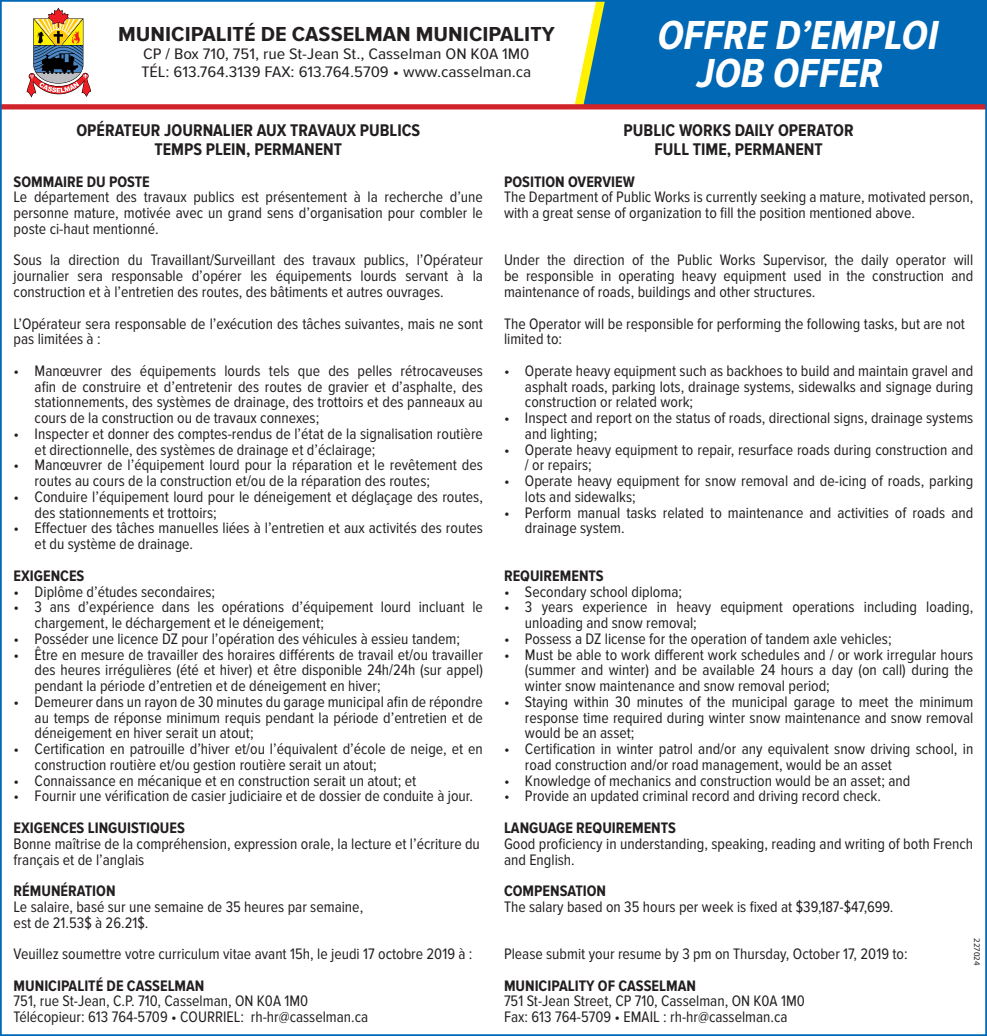
<style>
.page{position:relative;width:987px;height:1036px;background:#fff}
.page>*{position:absolute;margin:0;border:0;box-sizing:border-box;transform-origin:0 0}
.t1{font:italic 700 42px/37.8px "Proxima Nova Cond";color:#fff;text-align:center}
.t2{font:700 21px "Proxima Nova Cond";color:#231f20;scale:1.15 1}
.t3{font:700 17.5px/19.2px "Proxima Nova Cond";color:#231f20;text-align:center}
.t4{font:15.75px/15.8px "Proxima Nova Cond";color:#231f20}
.t5{font:700 15.75px "Proxima Nova Cond";color:#231f20}
.t6{font:15.75px/18.9px "Proxima Nova Cond";color:#231f20;scale:1.15 1}
.t7{font:8.75px "Myriad Pro";color:#231f20}
</style>
<div class="page">
<svg style="left:27px;top:8px;width:64px;height:90px"></svg>
<div style="left:583px;top:3px;width:401px;height:101px;background:#0168b5"></div>
<div style="left:0;top:104px;width:987px;height:5px;background:#d1232a"></div>
<h2 class="t2" style="left:118px;top:27px;width:381px">MUNICIPALITÉ DE CASSELMAN MUNICIPALITY</h2>
<p class="t6" style="left:141px;top:45px;width:341px">CP / Box 710, 751, rue St-Jean St., Casselman ON K0A 1M0<br>TÉL: 613.764.3139 FAX: 613.764.5709 • www.casselman.ca</p>
<h1 class="t1" style="left:656px;top:18px;width:288px">OFFRE D’EMPLOI<br>JOB OFFER</h1>
<p class="t3" style="left:76px;top:121px;width:345px">OPÉRATEUR JOURNALIER AUX TRAVAUX PUBLICS<br>TEMPS PLEIN, PERMANENT</p>
<p class="t5" style="left:14px;top:176px;width:138px">SOMMAIRE DU POSTE</p>
<p class="t4" style="left:14px;top:190px;width:471px;text-align:justify">Le département des travaux publics est présentement à la recherche d’une personne mature, motivée avec un grand sens d’organisation pour combler le poste ci-haut mentionné.</p>
<p class="t4" style="left:14px;top:253px;width:471px;text-align:justify">Sous la direction du Travaillant/Surveillant des travaux publics, l’Opérateur journalier sera responsable d’opérer les équipements lourds servant à la construction et à l’entretien des routes, des bâtiments et autres ouvrages.</p>
<p class="t4" style="left:14px;top:316px;width:471px">L’Opérateur sera responsable de l’exécution des tâches suivantes, mais ne sont pas limitées à :</p>
<p class="t4" style="left:35px;top:364px;width:450px;text-align:justify;text-indent:-21px">• Manœuvrer des équipements lourds tels que des pelles rétrocaveuses afin de construire et d’entretenir des routes de gravier et d’asphalte, des stationnements, des systèmes de drainage, des trottoirs et des panneaux au cours de la construction ou de travaux connexes;</p>
<p class="t4" style="left:35px;top:427px;width:450px;text-indent:-21px">• Inspecter et donner des comptes-rendus de l’état de la signalisation routière et directionnelle, des systèmes de drainage et d’éclairage;</p>
<p class="t4" style="left:35px;top:458px;width:450px;text-indent:-21px">• Manœuvrer de l’équipement lourd pour la réparation et le revêtement des routes au cours de la construction et/ou de la réparation des routes;</p>
<p class="t4" style="left:35px;top:490px;width:450px;text-indent:-21px">• Conduire l’équipement lourd pour le déneigement et déglaçage des routes, des stationnements et trottoirs;</p>
<p class="t4" style="left:35px;top:521px;width:450px;text-indent:-21px">• Effectuer des tâches manuelles liées à l’entretien et aux activités des routes et du système de drainage.</p>
<p class="t5" style="left:14px;top:570px;width:72px">EXIGENCES</p>
<p class="t4" style="left:14px;top:584px;width:203px">• Diplôme d’études secondaires;</p>
<p class="t4" style="left:35px;top:600px;width:450px;text-indent:-21px">• 3 ans d’expérience dans les opérations d’équipement lourd incluant le chargement, le déchargement et le déneigement;</p>
<p class="t4" style="left:14px;top:631px;width:448px">• Posséder une licence DZ pour l’opération des véhicules à essieu tandem;</p>
<p class="t4" style="left:35px;top:647px;width:450px;text-align:justify;text-indent:-21px">• Être en mesure de travailler des horaires différents de travail et/ou travailler des heures irrégulières (été et hiver) et être disponible 24h/24h (sur appel) pendant la période d’entretien et de déneigement en hiver;</p>
<p class="t4" style="left:35px;top:694px;width:450px;text-align:justify;text-indent:-21px">• Demeurer dans un rayon de 30 minutes du garage municipal afin de répondre au temps de réponse minimum requis pendant la période d’entretien et de déneigement en hiver serait un atout;</p>
<p class="t4" style="left:35px;top:742px;width:450px;text-indent:-21px">• Certification en patrouille d’hiver et/ou l’équivalent d’école de neige, et en construction routière et/ou gestion routière serait un atout;</p>
<p class="t4" style="left:14px;top:773px;width:404px">• Connaissance en mécanique et en construction serait un atout; et</p>
<p class="t4" style="left:14px;top:789px;width:461px">• Fournir une vérification de casier judiciaire et de dossier de conduite à jour.</p>
<p class="t5" style="left:14px;top:822px;width:173px">EXIGENCES LINGUISTIQUES</p>
<p class="t4" style="left:14px;top:836px;width:468px">Bonne maîtrise de la compréhension, expression orale, la lecture et l’écriture du français et de l’anglais</p>
<p class="t5" style="left:14px;top:885px;width:103px">RÉMUNÉRATION</p>
<p class="t4" style="left:14px;top:899px;width:351px">Le salaire, basé sur une semaine de 35 heures par semaine, est de 21.53$ à 26.21$.</p>
<p class="t4" style="left:14px;top:946px;width:460px">Veuillez soumettre votre curriculum vitae avant 15h, le jeudi 17 octobre 2019 à :</p>
<p class="t5" style="left:14px;top:979px;width:192px">MUNICIPALITÉ DE CASSELMAN</p>
<p class="t4" style="left:14px;top:994px;width:356px">751, rue St-Jean, C.P. 710, Casselman, ON K0A 1M0<br>Télécopieur: 613 764-5709 • COURRIEL: rh-hr@casselman.ca</p>
<p class="t3" style="left:624px;top:121px;width:232px">PUBLIC WORKS DAILY OPERATOR<br>FULL TIME, PERMANENT</p>
<p class="t5" style="left:504px;top:176px;width:132px">POSITION OVERVIEW</p>
<p class="t4" style="left:504px;top:190px;width:471px">The Department of Public Works is currently seeking a mature, motivated person, with a great sense of organization to fill the position mentioned above.</p>
<p class="t4" style="left:504px;top:253px;width:471px;text-align:justify">Under the direction of the Public Works Supervisor, the daily operator will be responsible in operating heavy equipment used in the construction and maintenance of roads, buildings and other structures.</p>
<p class="t4" style="left:504px;top:316px;width:463px">The Operator will be responsible for performing the following tasks, but are not limited to:</p>
<p class="t4" style="left:525px;top:364px;width:450px;text-align:justify;text-indent:-21px">• Operate heavy equipment such as backhoes to build and maintain gravel and asphalt roads, parking lots, drainage systems, sidewalks and signage during construction or related work;</p>
<p class="t4" style="left:525px;top:411px;width:450px;text-indent:-21px">• Inspect and report on the status of roads, directional signs, drainage systems and lighting;</p>
<p class="t4" style="left:525px;top:442px;width:450px;text-indent:-21px">• Operate heavy equipment to repair, resurface roads during construction and / or repairs;</p>
<p class="t4" style="left:525px;top:474px;width:450px;text-indent:-21px">• Operate heavy equipment for snow removal and de-icing of roads, parking lots and sidewalks;</p>
<p class="t4" style="left:525px;top:505px;width:450px;text-indent:-21px">• Perform manual tasks related to maintenance and activities of roads and drainage system.</p>
<p class="t5" style="left:504px;top:570px;width:101px">REQUIREMENTS</p>
<p class="t4" style="left:504px;top:584px;width:180px">• Secondary school diploma;</p>
<p class="t4" style="left:525px;top:600px;width:450px;text-indent:-21px">• 3 years experience in heavy equipment operations including loading, unloading and snow removal;</p>
<p class="t4" style="left:504px;top:631px;width:389px">• Possess a DZ license for the operation of tandem axle vehicles;</p>
<p class="t4" style="left:525px;top:647px;width:450px;text-align:justify;text-indent:-21px">• Must be able to work different work schedules and / or work irregular hours (summer and winter) and be available 24 hours a day (on call) during the winter snow maintenance and snow removal period;</p>
<p class="t4" style="left:525px;top:694px;width:450px;text-align:justify;text-indent:-21px">• Staying within 30 minutes of the municipal garage to meet the minimum response time required during winter snow maintenance and snow removal would be an asset;</p>
<p class="t4" style="left:525px;top:742px;width:450px;text-indent:-21px">• Certification in winter patrol and/or any equivalent snow driving school, in road construction and/or road management, would be an asset</p>
<p class="t4" style="left:504px;top:773px;width:408px">• Knowledge of mechanics and construction would be an asset; and</p>
<p class="t4" style="left:504px;top:789px;width:379px">• Provide an updated criminal record and driving record check.</p>
<p class="t5" style="left:504px;top:822px;width:174px">LANGUAGE REQUIREMENTS</p>
<p class="t4" style="left:504px;top:836px;width:471px">Good proficiency in understanding, speaking, reading and writing of both French and English.</p>
<p class="t5" style="left:504px;top:885px;width:104px">COMPENSATION</p>
<p class="t4" style="left:504px;top:899px;width:391px">The salary based on 35 hours per week is fixed at $39,187-$47,699.</p>
<p class="t4" style="left:504px;top:946px;width:405px">Please submit your resume by 3 pm on Thursday, October 17, 2019 to:</p>
<p class="t5" style="left:504px;top:979px;width:194px">MUNICIPALITY OF CASSELMAN</p>
<p class="t4" style="left:504px;top:994px;width:302px">751 St-Jean Street, CP 710, Casselman, ON K0A 1M0<br>Fax: 613 764-5709 • EMAIL : rh-hr@casselman.ca</p>
<p class="t7" style="left:982px;top:937px;width:28px;rotate:90deg">227024</p>
</div>
